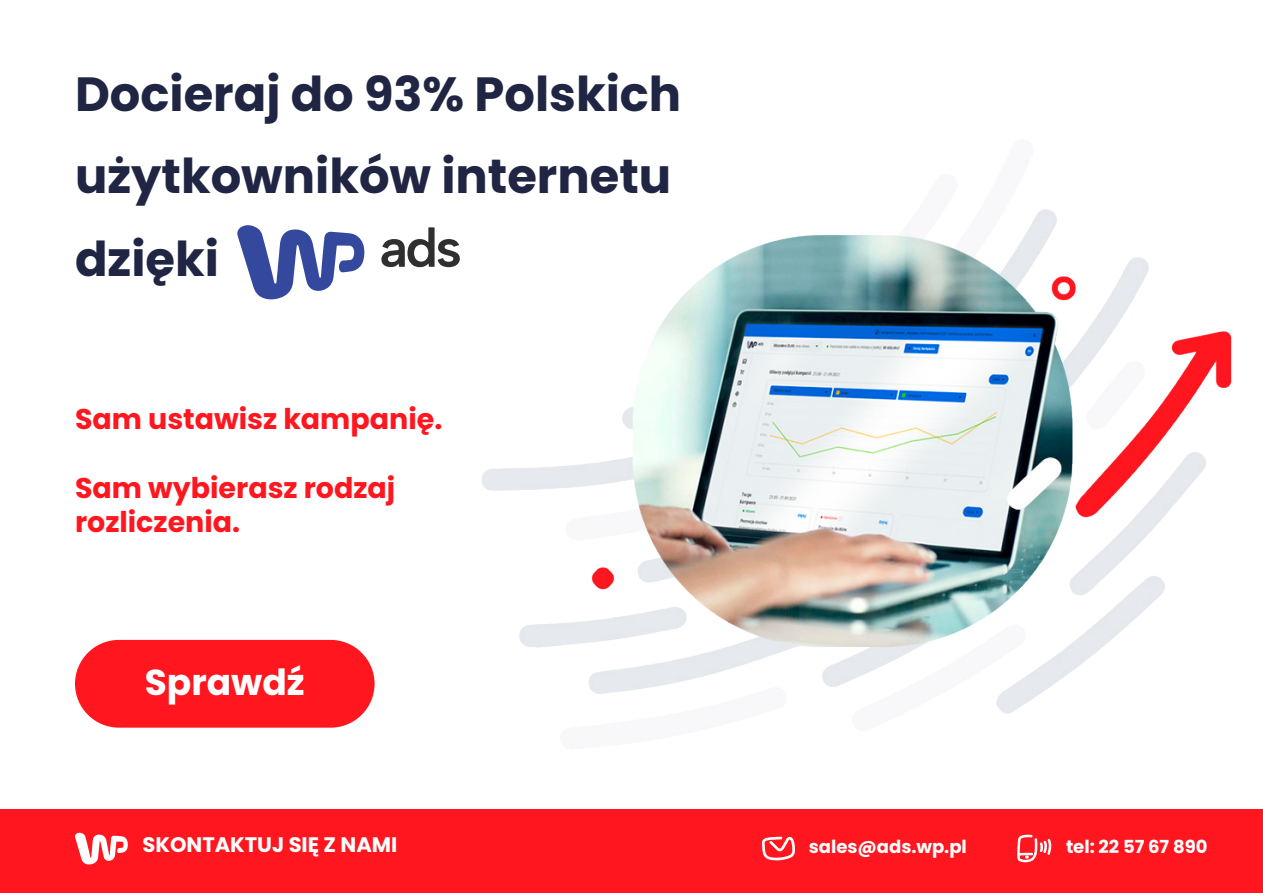
<style>
.page{position:relative;width:1263px;height:893px;background:#fff}
.page>*{position:absolute;margin:0;border:0;box-sizing:border-box;transform-origin:0 0}
.t1{font:700 48px/82.5px "Poppins";color:#1f2543}
.t2{font:700 36px "Poppins";color:#fff}
.t3{font:700 28.5px/34.2px "Poppins";color:#ff161f}
.t4{font:700 21px "Poppins";color:#fff}
.t5{font:700 18px "Poppins";color:#fff}
</style>
<div class="page">
<img style="left:418px;top:209px;width:814px;height:505px">
<div style="left:75px;top:640px;width:300px;height:88px;background:#ff161f;border-radius:44px"></div>
<div style="left:0;top:809px;width:1263px;height:84px;background:#ff161f"></div>
<svg style="left:1017px;top:835px;width:35px;height:27px"></svg>
<svg style="left:762px;top:836px;width:33px;height:24px"></svg>
<svg style="left:75px;top:832px;width:53px;height:32px"></svg>
<svg style="left:237px;top:225px;width:127px;height:74px"></svg>
<svg style="left:381px;top:227px;width:79px;height:40px"></svg>
<h1 class="t1" style="left:75px;top:53px;width:608px">Docieraj do 93% Polskich użytkowników internetu dzięki</h1>
<p class="t3" style="left:75px;top:402px;width:369px">Sam ustawisz kampanię.</p>
<p class="t3" style="left:75px;top:471px;width:322px">Sam wybierasz rodzaj rozliczenia.</p>
<p class="t2" style="left:145px;top:661px;width:161px">Sprawdź</p>
<p class="t4" style="left:142px;top:833px;width:256px">SKONTAKTUJ SIĘ Z NAMI</p>
<p class="t5" style="left:809px;top:836px;width:160px">sales@ads.wp.pl</p>
<p class="t5" style="left:1066px;top:836px;width:143px">tel: 22 57 67 890</p>
</div>
